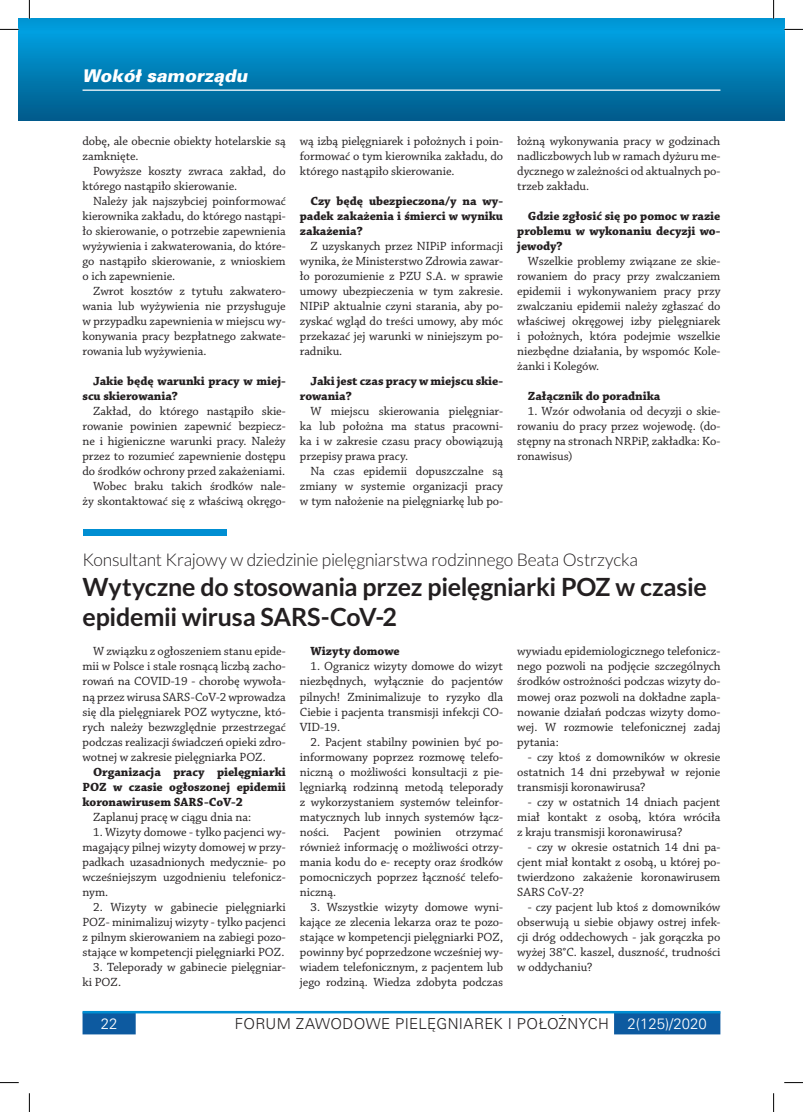
<style>
.page{position:relative;width:803px;height:1112px;background:#fff}
.page>*{position:absolute;margin:0;border:0;box-sizing:border-box;transform-origin:0 0}
.t1{font:700 25px/30px "Lato";letter-spacing:-.01em;color:#231f20}
.t2{font:300 17.5px "Lato";letter-spacing:-.015em;color:#231f20}
.t3{font:italic 17.5px "USA Black";color:#fff}
.t4{font:15px "USA Light";letter-spacing:.02em;color:#231f20}
.t5{font:15px "USA Light";color:#fff}
.t6{font:12.5px/15px "Chaparral Pro";letter-spacing:-.005em;color:#231f20;text-align:justify}
.t7{font:700 12.5px/15px "Chaparral Pro";letter-spacing:-.005em;color:#231f20;text-align:justify}
.s1{color:#fff}
</style>
<div class="page">
<div style="left:19px;top:19px;width:754px;height:101px;background:linear-gradient(to bottom,#00a5e6,#005b8b)"></div>
<svg style="left:83px;top:1013px;width:637px;height:21px"></svg>
<hr style="left:83px;top:1010px;width:637px;height:3px;background:#008ed2">
<svg style="left:773px;top:19px;width:11px;height:101px"></svg>
<div style="left:83px;top:529px;width:143px;height:7px;background:#008ed2"></div>
<hr style="left:83px;top:89px;width:637px;height:2px;background:#fff">
<svg style="left:0;top:29px;width:19px;height:1px"></svg>
<svg style="left:784px;top:29px;width:19px;height:1px"></svg>
<svg style="left:0;top:1082px;width:19px;height:1px"></svg>
<svg style="left:784px;top:1082px;width:19px;height:1px"></svg>
<svg style="left:29px;top:0;width:1px;height:19px"></svg>
<svg style="left:29px;top:1093px;width:1px;height:18px"></svg>
<svg style="left:773px;top:0;width:1px;height:19px"></svg>
<svg style="left:773px;top:1093px;width:1px;height:18px"></svg>
<h2 class="t3" style="left:83px;top:66px;width:167px">Wokół samorządu</h2>
<p class="t6" style="left:83px;top:134px;width:205px">dobę, ale obecnie obiekty hotelarskie są zamknięte.</p>
<p class="t6" style="left:83px;top:164px;width:205px;text-indent:11px">Powyższe koszty zwraca zakład, do którego nastąpiło skierowanie.</p>
<p class="t6" style="left:83px;top:194px;width:205px;text-indent:11px">Należy jak najszybciej poinformować kierownika zakładu, do którego nastąpi&shy;ło skierowanie, o potrzebie zapewnienia wyżywienia i zakwaterowania, do które&shy;go nastąpiło skierowanie, z wnioskiem o ich zapewnienie.</p>
<p class="t6" style="left:83px;top:284px;width:205px;text-indent:11px">Zwrot kosztów z tytułu zakwatero&shy;wania lub wyżywienia nie przysługuje w przypadku zapewnienia w miejscu wy&shy;konywania pracy bezpłatnego zakwate&shy;rowania lub wyżywienia.</p>
<p class="t7" style="left:83px;top:374px;width:205px;text-indent:11px">Jakie będę warunki pracy w miej&shy;scu skierowania?</p>
<p class="t6" style="left:83px;top:404px;width:205px;text-align:right">Zakład, do którego nastąpiło skie&shy;rowanie powinien zapewnić bezpiecz&shy;ne i higieniczne warunki pracy. Należy przez to rozumieć zapewnienie dostępu do środków ochrony przed zakażeniami.<br>Wobec braku takich środków nale&shy;ży skontaktować się z właściwą okręgo-</p>
<p class="t6" style="left:300px;top:134px;width:205px">wą izbą pielęgniarek i położnych i poin&shy;formować o tym kierownika zakładu, do którego nastąpiło skierowanie.</p>
<p class="t7" style="left:300px;top:194px;width:205px;text-indent:11px">Czy będę ubezpieczona/y na wy&shy;padek zakażenia i śmierci w wyniku zakażenia?</p>
<p class="t6" style="left:300px;top:239px;width:205px;text-indent:11px">Z uzyskanych przez NIPiP informacji wynika, że Ministerstwo Zdrowia zawar&shy;ło porozumienie z PZU S.A. w sprawie umowy ubezpieczenia w tym zakresie.<br>NIPiP aktualnie czyni starania, aby po&shy;zyskać wgląd do treści umowy, aby móc przekazać jej warunki w niniejszym po&shy;radniku.</p>
<p class="t7" style="left:300px;top:374px;width:205px;text-indent:11px">Jaki jest czas pracy w miejscu skie&shy;rowania?</p>
<p class="t6" style="left:300px;top:404px;width:205px;text-indent:11px">W miejscu skierowania pielęgniar&shy;ka lub położna ma status pracowni&shy;ka i w zakresie czasu pracy obowiązują przepisy prawa pracy.</p>
<p class="t6" style="left:300px;top:464px;width:205px;text-indent:11px">Na czas epidemii dopuszczalne są zmiany w systemie organizacji pracy w tym nałożenie na pielęgniarkę lub po-</p>
<p class="t6" style="left:517px;top:134px;width:205px">łożną wykonywania pracy w godzinach nadliczbowych lub w ramach dyżuru me&shy;dycznego w zależności od aktualnych po&shy;trzeb zakładu.</p>
<p class="t7" style="left:517px;top:209px;width:205px;text-indent:11px">Gdzie zgłosić się po pomoc w razie problemu w wykonaniu decyzji wo&shy;jewody?</p>
<p class="t6" style="left:517px;top:254px;width:205px;text-indent:11px">Wszelkie problemy związane ze skie&shy;rowaniem do pracy przy zwalczaniem epidemii i wykonywaniem pracy przy zwalczaniu epidemii należy zgłaszać do właściwej okręgowej izby pielęgniarek i położnych, która podejmie wszelkie niezbędne działania, by wspomóc Kole&shy;żanki i Kolegów.</p>
<p class="t7" style="left:528px;top:389px;width:134px">Załącznik do poradnika</p>
<p class="t6" style="left:517px;top:404px;width:205px;text-indent:11px">1. Wzór odwołania od decyzji o skie&shy;rowaniu do pracy przez wojewodę. (do&shy;stępny na stronach NRPiP, zakładka: Ko&shy;ronawisus)</p>
<h2 class="t2" style="left:83px;top:550px;width:557px">Konsultant Krajowy w dziedzinie pielęgniarstwa rodzinnego Beata Ostrzycka</h2>
<h1 class="t1" style="left:83px;top:571px;width:626px">Wytyczne do stosowania przez pielęgniarki POZ w czasie epidemii wirusa SARS-CoV-2</h1>
<p class="t6" style="left:83px;top:644px;width:205px;text-indent:11px">W związku z ogłoszeniem stanu epide&shy;mii w Polsce i stale rosnącą liczbą zacho&shy;rowań na COVID-19 - chorobę wywoła&shy;ną przez wirusa SARS-CoV-2 wprowadza się dla pielęgniarek POZ wytyczne, któ&shy;rych należy bezwzględnie przestrzegać podczas realizacji świadczeń opieki zdro&shy;wotnej w zakresie pielęgniarka POZ.</p>
<p class="t7" style="left:83px;top:764px;width:205px;text-indent:11px">Organizacja pracy pielęgniarki POZ w czasie ogłoszonej epidemii koronawirusem SARS-CoV-2</p>
<p class="t6" style="left:93px;top:809px;width:160px">Zaplanuj pracę w ciągu dnia na:</p>
<p class="t6" style="left:83px;top:824px;width:205px;text-indent:11px">1. Wizyty domowe - tylko pacjenci wy&shy;magający pilnej wizyty domowej w przy&shy;padkach uzasadnionych medycznie- po wcześniejszym uzgodnieniu telefonicz&shy;nym.</p>
<p class="t6" style="left:83px;top:899px;width:205px;text-indent:11px">2. Wizyty w gabinecie pielęgniarki POZ- minimalizuj wizyty - tylko pacjenci z pilnym skierowaniem na zabiegi pozo&shy;stające w kompetencji pielęgniarki POZ.</p>
<p class="t6" style="left:83px;top:959px;width:205px;text-indent:11px">3. Teleporady w gabinecie pielęgniar&shy;ki POZ.</p>
<p class="t7" style="left:310px;top:644px;width:91px">Wizyty domowe</p>
<p class="t6" style="left:300px;top:659px;width:205px;text-indent:11px">1. Ogranicz wizyty domowe do wizyt niezbędnych, wyłącznie do pacjentów pilnych! Zminimalizuje to ryzyko dla Ciebie i pacjenta transmisji infekcji CO-VID-19.</p>
<p class="t6" style="left:300px;top:734px;width:205px;text-indent:11px">2. Pacjent stabilny powinien być po&shy;informowany poprzez rozmowę telefo&shy;niczną o możliwości konsultacji z pie&shy;lęgniarką rodzinną metodą teleporady z wykorzystaniem systemów teleinfor&shy;matycznych lub innych systemów łącz&shy;ności. Pacjent powinien otrzymać również informację o możliwości otrzy&shy;mania kodu do e- recepty oraz środków pomocniczych poprzez łączność telefo&shy;niczną.</p>
<p class="t6" style="left:300px;top:899px;width:205px;text-indent:11px">3. Wszystkie wizyty domowe wyni&shy;kające ze zlecenia lekarza oraz te pozo&shy;stające w kompetencji pielęgniarki POZ, powinny być poprzedzone wcześniej wy&shy;wiadem telefonicznym, z pacjentem lub jego rodziną. Wiedza zdobyta podczas</p>
<p class="t6" style="left:517px;top:644px;width:205px">wywiadu epidemiologicznego telefonicz&shy;nego pozwoli na podjęcie szczególnych środków ostrożności podczas wizyty do&shy;mowej oraz pozwoli na dokładne zapla&shy;nowanie działań podczas wizyty domo&shy;wej. W rozmowie telefonicznej zadaj pytania:</p>
<p class="t6" style="left:517px;top:749px;width:205px;text-indent:11px">- czy ktoś z domowników w okresie ostatnich 14 dni przebywał w rejonie transmisji koronawirusa?</p>
<p class="t6" style="left:517px;top:794px;width:205px;text-indent:11px">- czy w ostatnich 14 dniach pacjent miał kontakt z osobą, która wróciła z kraju transmisji koronawirusa?</p>
<p class="t6" style="left:517px;top:839px;width:205px;text-indent:11px">- czy w okresie ostatnich 14 dni pa&shy;cjent miał kontakt z osobą, u której po&shy;twierdzono zakażenie koronawirusem SARS CoV-2?</p>
<p class="t6" style="left:517px;top:899px;width:205px;text-indent:11px">- czy pacjent lub ktoś z domowników obserwują u siebie objawy ostrej infek&shy;cji dróg oddechowych - jak gorączka po wyżej 38°C. kaszel, duszność, trudności w oddychaniu?</p>
<p class="t5" style="left:101px;top:1015px;width:18px">22</p>
<p class="t4" style="left:235px;top:1015px;width:474px">FORUM ZAWODOWE PIELĘGNIAREK I POŁOŻNYCH <span class="s1">2(125)/2020</span></p>
</div>
